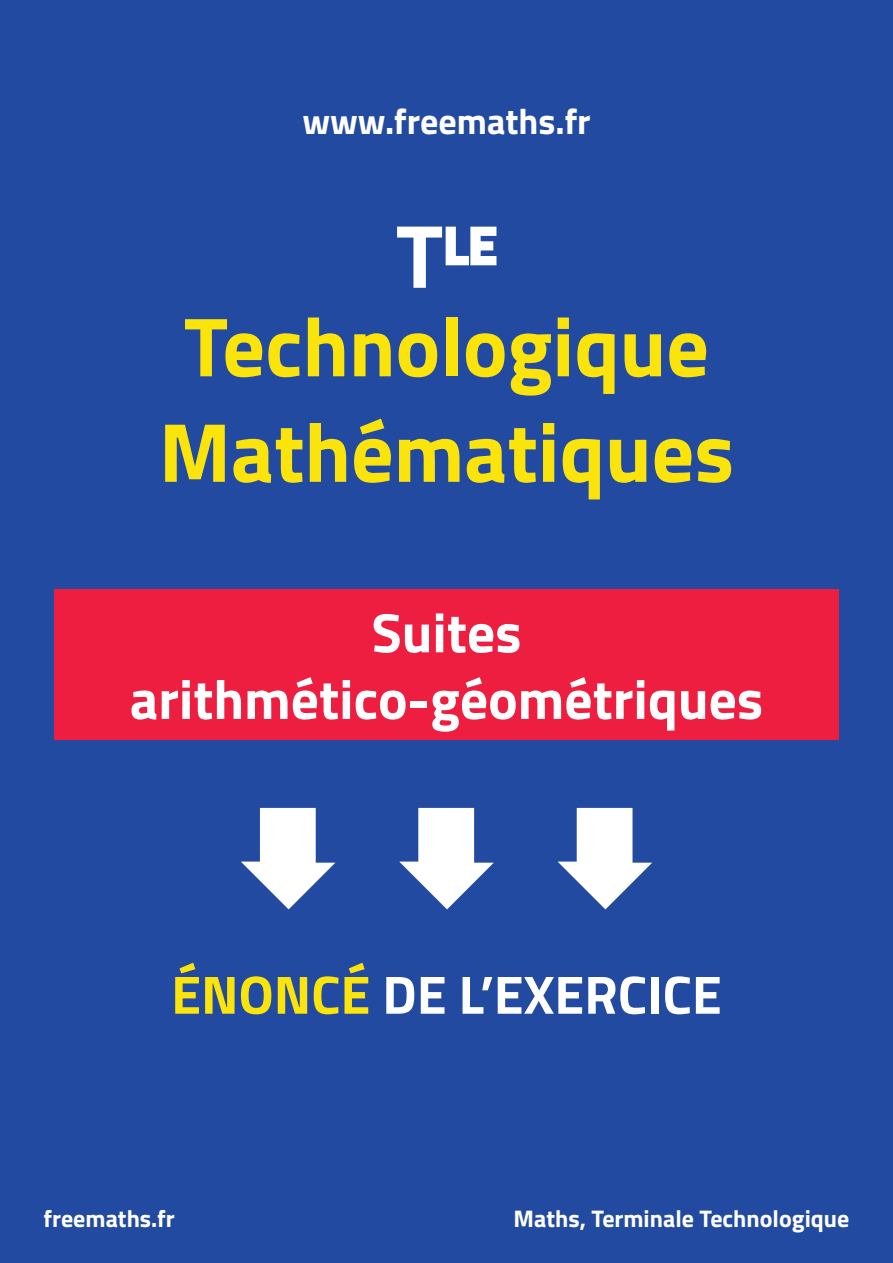
<style>
.page{position:relative;width:893px;height:1263px;background:#214aa0}
.page>*{position:absolute;margin:0;border:0;box-sizing:border-box;transform-origin:0 0}
.t1{font:700 84px/105.4px "Titillium";color:#fbe30c}
.t2{font:700 55.5px "Titillium";color:#fff}
.t3{font:700 54px "Titillium";color:#fff}
.t4{font:700 52.5px "Titillium";color:#fff}
.t5{font:700 36px "Titillium";color:#fff}
.t6{font:700 24px "Titillium";color:#fff}
.s1{font-size:90px}
.s2{color:#fbe30c}
</style>
<div class="page">
<svg style="left:445px;top:226px;width:52px;height:40px"></svg>
<svg style="left:241px;top:808px;width:94px;height:101px"></svg>
<svg style="left:399px;top:808px;width:95px;height:101px"></svg>
<svg style="left:558px;top:808px;width:94px;height:101px"></svg>
<div style="left:54px;top:589px;width:785px;height:151px;background:#ed1e40"></div>
<h3 class="t5" style="left:302px;top:94px;width:290px">www.freemaths.fr</h3>
<h3 class="t4" style="left:396px;top:205px;width:103px"><span class="s1">T</span>LE</h3>
<h1 class="t1" style="left:159px;top:290px;width:577px">Technologique<br>Mathématiques</h1>
<p class="t2" style="left:372px;top:590px;width:151px">Suites</p>
<p class="t2" style="left:130px;top:657px;width:635px">arithmético-géométriques</p>
<h3 class="t3" style="left:171px;top:953px;width:552px"><span class="s2">ÉNONCÉ</span> DE L’EXERCICE</h3>
<p class="t6" style="left:44px;top:1200px;width:133px">freemaths.fr</p>
<p class="t6" style="left:514px;top:1200px;width:337px">Maths, Terminale Technologique</p>
</div>
